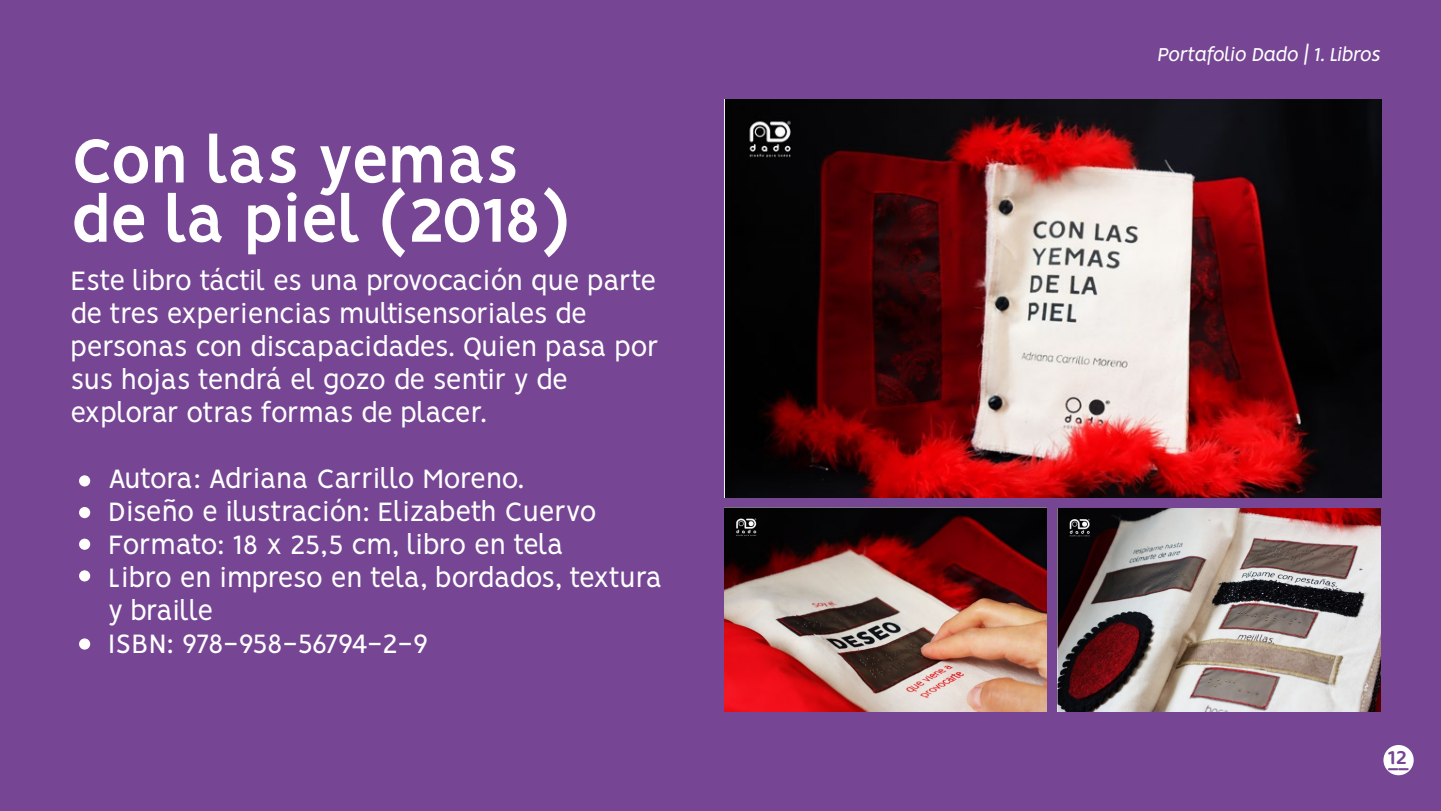
<style>
.page{position:relative;width:1441px;height:811px;background:#fff}
.page>*{position:absolute;margin:0;border:0;box-sizing:border-box;transform-origin:0 0}
.t1{font:700 69.75px/59.2px "Vision";letter-spacing:-.03em;color:#fff}
.t2{font:30px/33px "Vision";letter-spacing:-.03em;color:#fff}
.t3{font:italic 21px "Vision";color:#fff}
.t4{font:21px "Baloo 2";color:#764694}
</style>
<div class="page">
<div style="left:0;top:0;width:1440px;height:810px;background:#764694"></div>
<div style="left:1383px;top:745px;width:30px;height:30px;background:#fff;border-radius:50%"></div>
<div style="left:79px;top:570px;width:11px;height:11px;background:#fff;border-radius:50%"></div>
<div style="left:79px;top:638px;width:11px;height:11px;background:#fff;border-radius:50%"></div>
<div style="left:79px;top:507px;width:11px;height:11px;background:#fff;border-radius:50%"></div>
<div style="left:79px;top:538px;width:11px;height:12px;background:#fff;border-radius:50%"></div>
<div style="left:79px;top:475px;width:11px;height:11px;background:#fff;border-radius:50%"></div>
<img style="left:725px;top:99px;width:656px;height:398px">
<img style="left:1057px;top:508px;width:323px;height:203px">
<img style="left:724px;top:508px;width:322px;height:203px">
<h1 class="t1" style="left:71px;top:137px;width:500px">Con las yemas de la piel (2018)</h1>
<p class="t2" style="left:71px;top:267px;width:589px">Este libro táctil es una provocación que parte de tres experiencias multisensoriales de personas con discapacidades. Quien pasa por sus hojas tendrá el gozo de sentir y de explorar otras formas de placer.</p>
<p class="t2" style="left:108px;top:465px;width:556px">Autora: Adriana Carrillo Moreno.<br>Diseño e ilustración: Elizabeth Cuervo<br>Formato: 18 x 25,5 cm, libro en tela<br>Libro en impreso en tela, bordados, textura y braille<br>ISBN: 978-958-56794-2-9</p>
<p class="t3" style="left:1157px;top:43px;width:224px">Portafolio Dado | 1. Libros</p>
<p class="t4" style="left:1388px;top:744px;width:22px">12__</p>
</div>
